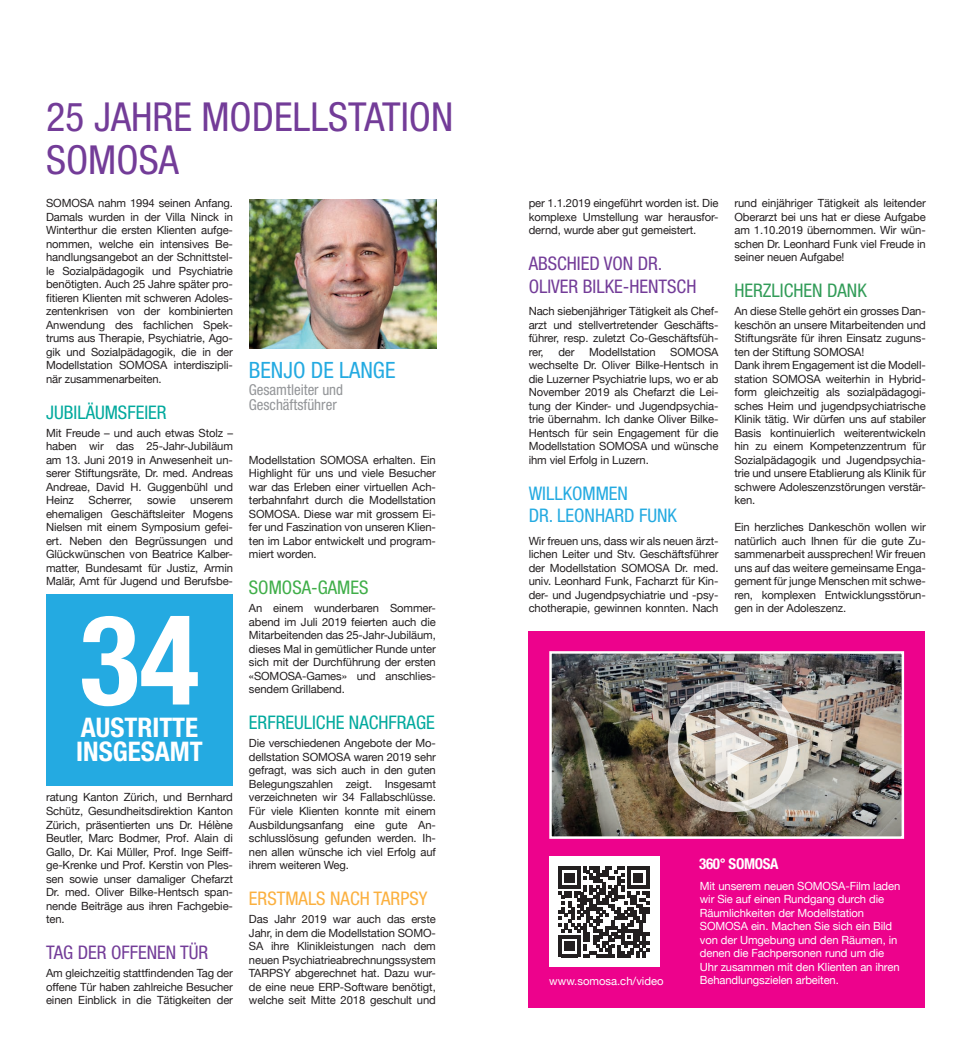
<style>
.page{position:relative;width:971px;height:1053px;background:#fff}
.page>*{position:absolute;margin:0;border:0;box-sizing:border-box;transform-origin:0 0}
.t1{font:700 condensed 125px "Helvetica Neue";color:#fff}
.t2{font:condensed 40px/42.5px "Helvetica Neue LT Std";color:#733c98}
.t3{font:700 condensed 27px/23.9px "Helvetica Neue";color:#fff}
.t4{font:condensed 22.5px "Helvetica Neue";color:#24aae1}
.t5{font:condensed 18.75px/22.5px "Helvetica Neue";color:#733c98}
.t6{font:condensed 18.75px "Helvetica Neue";color:#00a99d}
.t7{font:condensed 18.75px/22.5px "Helvetica Neue";color:#24aae1}
.t8{font:condensed 18.75px "Helvetica Neue";color:#fbb03f}
.t9{font:condensed 18.75px "Helvetica Neue";color:#329c58}
.t10{font:condensed 18.75px "Helvetica Neue";color:#40ae49}
.t11{font:condensed 15px/15px "Helvetica Neue";color:#939598}
.t12{font:700 condensed 15px "Helvetica Neue";letter-spacing:-.025em;color:#fff}
.t13{font:11.25px/13.5px "Helvetica Neue";letter-spacing:-.01em;color:#231f20;text-align:justify}
.t14{font:11.25px/13.5px "Helvetica Neue";letter-spacing:-.01em;color:#fff}
</style>
<div class="page">
<div style="left:528px;top:631px;width:397px;height:376px;background:#ed028c"></div>
<img style="left:249px;top:199px;width:187px;height:149px">
<img style="left:552px;top:654px;width:349px;height:181px">
<div style="left:549px;top:651px;width:355px;height:187px;border:2px solid #fff"></div>
<svg style="left:715px;top:708px;width:59px;height:76px"></svg>
<div style="left:668px;top:681px;width:130px;height:131px;border:10px solid #fff;border-radius:50%"></div>
<div style="left:549px;top:855px;width:111px;height:111px;background:#fff"></div>
<svg style="left:559px;top:866px;width:90px;height:91px"></svg>
<div style="left:46px;top:594px;width:187px;height:191px;background:#24aae1"></div>
<h2 class="t2" style="left:46px;top:96px;width:409px">25 JAHRE MODELLSTATION<br>SOMOSA</h2>
<p class="t13" style="left:46px;top:197px;width:188px">SOMOSA nahm 1994 seinen Anfang.<br>Damals wurden in der Villa Ninck in Winterthur die ersten Klienten aufge&shy;nommen, welche ein intensives Be&shy;handlungsangebot an der Schnittstel&shy;le Sozialpädagogik und Psychiatrie benötigten. Auch 25 Jahre später pro&shy;fitieren Klienten mit schweren Adoles&shy;zentenkrisen von der kombinierten Anwendung des fachlichen Spek&shy;trums aus Therapie, Psychiatrie, Ago&shy;gik und Sozialpädagogik, die in der Modellstation SOMOSA interdiszipli&shy;när zusammenarbeiten.</p>
<h3 class="t6" style="left:46px;top:401px;width:122px">JUBILÄUMSFEIER</h3>
<p class="t13" style="left:46px;top:426px;width:188px">Mit Freude – und auch etwas Stolz – haben wir das 25-Jahr-Jubiläum am 13. Juni 2019 in Anwesenheit un&shy;serer Stiftungsräte, Dr. med. Andreas Andreae, David H. Guggenbühl und Heinz</p>
<h3 class="t4" style="left:249px;top:357px;width:148px">BENJO DE LANGE</h3>
<h3 class="t11" style="left:249px;top:381px;width:96px">Gesamtleiter und<br>Geschäftsführer</h3>
<p class="t13" style="left:249px;top:453px;width:188px">Modellstation SOMOSA erhalten. Ein Highlight für uns und viele Besucher war das Erleben einer virtuellen Ach&shy;terbahnfahrt durch die Modellstation SOMOSA. Diese war mit grossem Ei&shy;fer und Faszination von unseren Klien&shy;ten im Labor entwickelt und program&shy;miert worden.</p>
<h3 class="t10" style="left:249px;top:577px;width:121px">SOMOSA-GAMES</h3>
<p class="t13" style="left:249px;top:602px;width:188px">An einem wunderbaren Sommer&shy;abend im Juli 2019 feierten auch die Mitarbeitenden das 25-Jahr-Jubiläum, dieses Mal in gemütlicher Runde unter sich mit der Durchführung der ersten «SOMOSA-Games» und anschlies&shy;sendem Grillabend.</p>
<h3 class="t6" style="left:249px;top:712px;width:187px">ERFREULICHE NACHFRAGE</h3>
<p class="t13" style="left:249px;top:737px;width:188px">Die verschiedenen Angebote der Mo&shy;dellstation SOMOSA waren 2019 sehr gefragt, was sich auch in den guten Belegungszahlen zeigt. Insgesamt verzeichneten wir 34 Fallabschlüsse.<br>Für viele Klienten konnte mit einem Ausbildungsanfang eine gute An&shy;schlusslösung gefunden werden. Ih&shy;nen allen wünsche ich viel Erfolg auf ihrem weiteren Weg.</p>
<h3 class="t8" style="left:249px;top:887px;width:180px">ERSTMALS NACH TARPSY</h3>
<p class="t13" style="left:249px;top:912px;width:188px">Das Jahr 2019 war auch das erste Jahr, in dem die Modellstation SOMO-SA ihre Klinikleistungen nach dem neuen Psychiatrieabrechnungssystem TARPSY abgerechnet hat. Dazu wur&shy;de eine neue ERP-Software benötigt, welche seit Mitte 2018 geschult und</p>
<p class="t13" style="left:89px;top:494px;width:45px">Scherrer,</p>
<p class="t13" style="left:147px;top:494px;width:30px">sowie</p>
<p class="t13" style="left:46px;top:494px;width:188px;text-indent:144px">unserem ehemaligen Geschäftsleiter Mogens Nielsen mit einem Symposium gefei&shy;ert. Neben den Begrüssungen und Glückwünschen von Beatrice Kalber&shy;matter, Bundesamt für Justiz, Armin Malär, Amt für Jugend und Berufsbe-</p>
<h1 class="t1" style="left:80px;top:584px;width:122px">34</h1>
<h3 class="t3" style="left:76px;top:715px;width:128px">AUSTRITTE<br>INSGESAMT</h3>
<p class="t13" style="left:46px;top:791px;width:188px">ratung Kanton Zürich, und Bernhard Schütz, Gesundheitsdirektion Kanton Zürich, präsentierten uns Dr. Hélène Beutler, Marc Bodmer, Prof. Alain di Gallo, Dr. Kai Müller, Prof. Inge Seiff&shy;ge-Krenke und Prof. Kerstin von Ples&shy;sen sowie unser damaliger Chefarzt Dr. med. Oliver Bilke-Hentsch span&shy;nende Beiträge aus ihren Fachgebie&shy;ten.</p>
<h3 class="t5" style="left:46px;top:941px;width:164px">TAG DER OFFENEN TÜR</h3>
<p class="t13" style="left:46px;top:966px;width:188px">Am gleichzeitig stattfindenden Tag der offene Tür haben zahlreiche Besucher einen Einblick in die Tätigkeiten der</p>
<p class="t13" style="left:529px;top:197px;width:191px">per 1.1.2019 eingeführt worden ist. Die komplexe Umstellung war herausfor&shy;dernd, wurde aber gut gemeistert.</p>
<h3 class="t5" style="left:529px;top:252px;width:169px">ABSCHIED VON DR.<br>OLIVER BILKE-HENTSCH</h3>
<p class="t13" style="left:529px;top:305px;width:191px">Nach siebenjähriger Tätigkeit als Chef&shy;arzt und stellvertretender Geschäfts&shy;führer, resp. zuletzt Co-Geschäftsfüh&shy;rer,</p>
<p class="t13" style="left:529px;top:345px;width:191px;text-indent:142px">SOMOSA wechselte Dr. Oliver Bilke-Hentsch in die Luzerner Psychiatrie lups, wo er ab November 2019 als Chefarzt die Lei&shy;tung der Kinder- und Jugendpsychia&shy;trie übernahm. Ich danke Oliver Bilke-Hentsch für sein Engagement für die Modellstation SOMOSA und wünsche ihm viel Erfolg in Luzern.</p>
<h3 class="t7" style="left:529px;top:482px;width:150px">WILLKOMMEN<br>DR. LEONHARD FUNK</h3>
<p class="t13" style="left:529px;top:534px;width:191px">Wir freuen uns, dass wir als neuen ärzt&shy;lichen Leiter und Stv. Geschäftsführer der Modellstation SOMOSA Dr. med. univ. Leonhard Funk, Facharzt für Kin&shy;der- und Jugendpsychiatrie und -psy&shy;chotherapie, gewinnen konnten. Nach</p>
<p class="t13" style="left:558px;top:345px;width:18px">der</p>
<p class="t13" style="left:589px;top:345px;width:68px">Modellstation</p>
<p class="t13" style="left:734px;top:197px;width:193px">rund einjähriger Tätigkeit als leitender Oberarzt bei uns hat er diese Aufgabe am 1.10.2019 übernommen. Wir wün&shy;schen Dr. Leonhard Funk viel Freude in seiner neuen Aufgabe!</p>
<h3 class="t9" style="left:734px;top:280px;width:134px">HERZLICHEN DANK</h3>
<p class="t13" style="left:734px;top:305px;width:193px;text-align:left">An diese Stelle gehört ein grosses Dan&shy;keschön an unsere Mitarbeitenden und Stiftungsräte für ihren Einsatz zuguns&shy;ten der Stiftung SOMOSA!<br>Dank ihrem Engagement ist die Modell&shy;station SOMOSA weiterhin in Hybrid&shy;form gleichzeitig als sozialpädagogi&shy;sches Heim und jugendpsychiatrische Klinik tätig. Wir dürfen uns auf stabiler Basis kontinuierlich weiterentwickeln hin zu einem Kompetenzzentrum für Sozialpädagogik und Jugendpsychia&shy;trie und unsere Etablierung als Klinik für schwere Adoleszenzstörungen verstär&shy;ken.</p>
<p class="t13" style="left:734px;top:521px;width:193px">Ein herzliches Dankeschön wollen wir natürlich auch Ihnen für die gute Zu&shy;sammenarbeit aussprechen! Wir freuen uns auf das weitere gemeinsame Enga&shy;gement für junge Menschen mit schwe&shy;ren, komplexen Entwicklungsstörun&shy;gen in der Adoleszenz.</p>
<p class="t14" style="left:549px;top:974px;width:116px">www.somosa.ch/video</p>
<h3 class="t12" style="left:699px;top:854px;width:81px">360° SOMOSA</h3>
<p class="t14" style="left:700px;top:879px;width:202px">Mit unserem neuen SOMOSA-Film laden wir Sie auf einen Rundgang durch die Räumlichkeiten der Modellstation SOMOSA ein. Machen Sie sich ein Bild von der Umgebung und den Räumen, in denen die Fachpersonen rund um die Uhr zusammen mit den Klienten an ihren Behandlungszielen arbeiten.</p>
</div>
